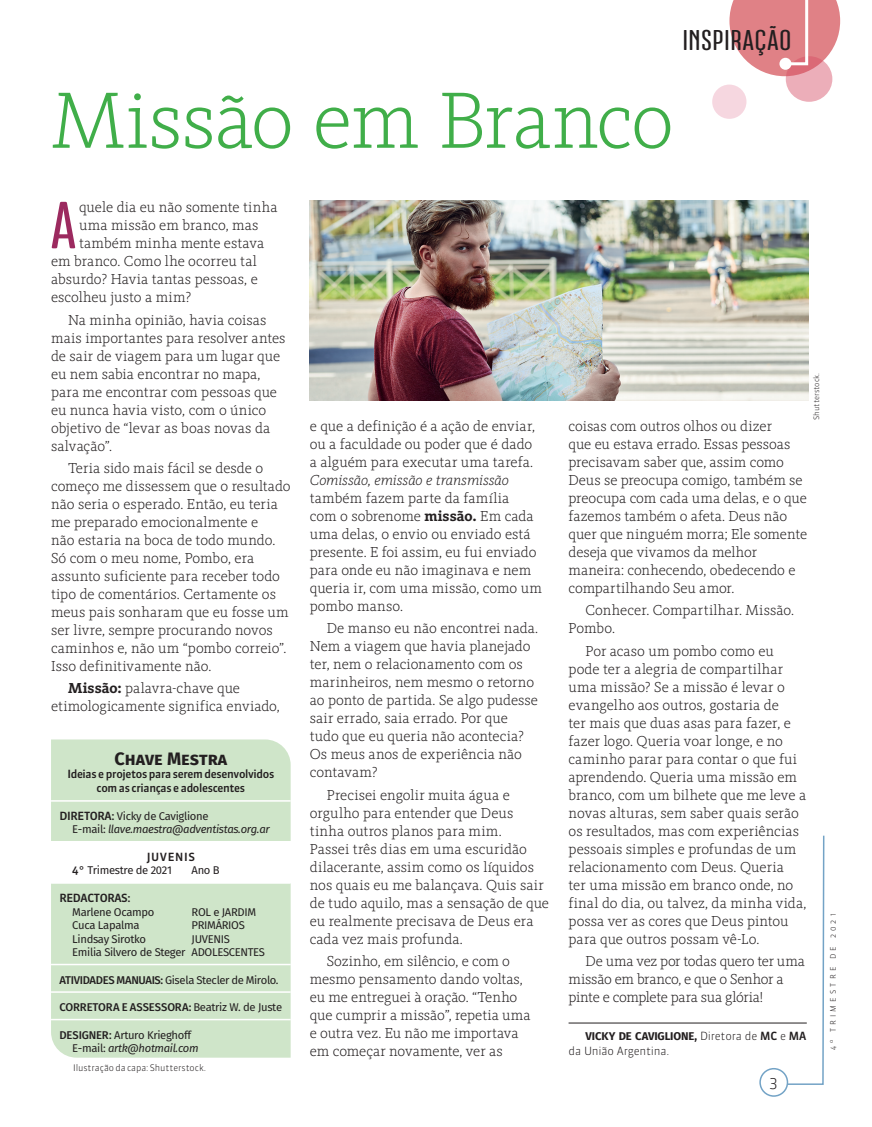
<style>
.page{position:relative;width:872px;height:1127px;background:#fff}
.page>*{position:absolute;margin:0;border:0;box-sizing:border-box;transform-origin:0 0}
.Títulos{font:300 82.5px "FF Kievit Slab";letter-spacing:-.02em;color:#40ae49}
.t1{font:66.3px "Nephrite";color:#9c2a5f}
.t2{font:28.5px "Nephrite";letter-spacing:.02em;color:#231f20}
.t3{font:700 18px "Fira Sans";color:#231f20}
.t4{font:300 15px/18px "FF Kievit Slab";color:#231f20}
.t5{font:300 15px "FF Sanuk";color:#231f20}
.t6{font:11.25px "Fira Sans";letter-spacing:-.03em;color:#231f20}
.t7{font:500 11.25px/13.5px "FF Sanuk";letter-spacing:-.03em;color:#231f20;text-align:center}
.t8{font:italic 11.25px "Fira Sans";letter-spacing:-.03em;color:#231f20}
.Autor{font:300 11.25px/15px "FF Sanuk";letter-spacing:-.02em;color:#231f20}
.t9{font:500 11.25px "Fira Sans";letter-spacing:-.01em;color:#231f20}
.t10{font:500 11.25px "FF Sanuk";letter-spacing:.05em;color:#231f20}
.t11{font:300 9px "FF Sanuk";letter-spacing:-.005em;color:#231f20}
.Créditos{font:300 7.5px "FF Sanuk";letter-spacing:.43em;color:#231f20}
.Créditos-2{font:300 7.5px "FF Sanuk";letter-spacing:-.005em;color:#231f20}
.s1{font-weight:700}
.s2{font-family:"FF Sanuk";font-weight:500}
.s3{font-style:normal}
.s4{font-weight:500}
.s5{font-weight:400}
.s6{font-style:italic}
.s7{font-family:"Fira Sans";font-weight:700}
</style>
<div class="page">
<svg style="left:772px;top:835px;width:53px;height:250px"></svg>
<div style="left:760px;top:1068px;width:27px;height:28px;background:#fff;border-radius:50%"></div>
<div style="left:759px;top:1068px;width:29px;height:29px;border:2px solid #73a3c6;border-radius:50%"></div>
<div style="left:785px;top:56px;width:47px;height:46px;background:#ecaeb9;border-radius:50%"></div>
<div style="left:712px;top:85px;width:34px;height:34px;background:#f6d7e0;border-radius:50%"></div>
<svg style="left:729px;top:0;width:111px;height:76px"></svg>
<div style="left:779px;top:58px;width:12px;height:12px;background:#fff;border-radius:50%"></div>
<img style="left:310px;top:201px;width:498px;height:200px">
<hr style="left:568px;top:1022px;width:238px;height:1px;background:#231f20">
<div style="left:51px;top:739px;width:240px;height:318px;background:#cfe5c9"></div>
<div style="left:51px;top:842px;width:240px;height:41px;background:#fff"></div>
<hr style="left:51px;top:800px;width:240px;height:2px;background:#fff">
<hr style="left:51px;top:841px;width:240px;height:2px;background:#fff">
<hr style="left:51px;top:882px;width:240px;height:2px;background:#fff">
<hr style="left:51px;top:964px;width:240px;height:1px;background:#fff">
<hr style="left:51px;top:991px;width:240px;height:2px;background:#fff">
<hr style="left:51px;top:1019px;width:240px;height:1px;background:#fff">
<p class="t2" style="left:682px;top:25px;width:110px">INSPIRAÇÃO</p>
<p class="Títulos" style="left:51px;top:71px;width:624px">Missão em Branco</p>
<p class="t1" style="left:51px;top:190px;width:26px">A</p>
<p class="t4" style="left:79px;top:198px;width:200px">quele dia eu não somente tinha</p>
<p class="t4" style="left:79px;top:216px;width:181px">uma missão em branco, mas</p>
<p class="t4" style="left:79px;top:234px;width:187px">também minha mente estava</p>
<p class="t4" style="left:51px;top:252px;width:207px">em branco. Como lhe ocorreu tal</p>
<p class="t4" style="left:51px;top:270px;width:208px">absurdo? Havia tantas pessoas, e</p>
<p class="t4" style="left:51px;top:288px;width:142px">escolheu justo a mim?</p>
<p class="t4" style="left:51px;top:310px;width:236px;text-indent:17px">Na minha opinião, havia coisas mais importantes para resolver antes de sair de viagem para um lugar que eu nem sabia encontrar no mapa, para me encontrar com pessoas que eu nunca havia visto, com o único objetivo de “levar as boas novas da salvação”.</p>
<p class="t4" style="left:51px;top:459px;width:241px;text-indent:17px">Teria sido mais fácil se desde o começo me dissessem que o resultado não seria o esperado. Então, eu teria me preparado emocionalmente e<br>não estaria na boca de todo mundo.<br>Só com o meu nome, Pombo, era assunto suficiente para receber todo tipo de comentários. Certamente os meus pais sonharam que eu fosse um ser livre, sempre procurando novos caminhos e, não um “pombo correio”.<br>Isso definitivamente não.</p>
<p class="t4" style="left:51px;top:679px;width:230px;text-indent:17px"><span class="s1">Missão:</span> palavra-chave que etimologicamente significa enviado,</p>
<p class="t3" style="left:114px;top:743px;width:114px">Chave Mestra</p>
<p class="t7" style="left:67px;top:767px;width:208px">Ideias e projetos para serem desenvolvidos com as crianças e adolescentes</p>
<p class="t6" style="left:60px;top:807px;width:150px"><span class="s2">DIRETORA:</span> Vicky de Caviglione</p>
<p class="t8" style="left:72px;top:821px;width:199px"><span class="s3">E-mail:</span> llave.maestra@adventistas.org.ar</p>
<p class="t10" style="left:147px;top:850px;width:50px">JUVENIS</p>
<p class="t6" style="left:72px;top:862px;width:101px"><span class="s2">4</span>° Trimestre de 2021</p>
<p class="t6" style="left:192px;top:862px;width:30px">Ano B</p>
<p class="t7" style="left:60px;top:891px;width:73px">REDACTORAS:</p>
<p class="t6" style="left:72px;top:903px;width:84px">Marlene Ocampo</p>
<p class="t6" style="left:192px;top:903px;width:66px">ROL e JARDIM</p>
<p class="t6" style="left:72px;top:916px;width:69px">Cuca Lapalma</p>
<p class="t6" style="left:192px;top:916px;width:55px">PRIMÁRIOS</p>
<p class="t6" style="left:72px;top:930px;width:75px">Lindsay Sirotko</p>
<p class="t6" style="left:192px;top:930px;width:40px">JUVENIS</p>
<p class="t6" style="left:72px;top:943px;width:194px">Emilia Silvero de Steger ADOLESCENTES</p>
<p class="t6" style="left:60px;top:971px;width:221px"><span class="s4">ATIVIDADES MANUAIS:</span> Gisela Stecler de Mirolo.</p>
<p class="t9" style="left:60px;top:998px;width:224px">CORRETORA E ASSESSORA: <span class="s5">Beatriz W. de Juste</span></p>
<p class="t6" style="left:60px;top:1026px;width:133px"><span class="s4">DESIGNER</span><span class="s2">:</span> Arturo Krieghoff</p>
<p class="t8" style="left:72px;top:1040px;width:128px"><span class="s3">E-mail:</span> artk@hotmail.com</p>
<p class="t11" style="left:73px;top:1063px;width:135px">Ilustração da capa: Shutterstock.</p>
<p class="t4" style="left:310px;top:417px;width:234px">e que a definição é a ação de enviar, ou a faculdade ou poder que é dado a alguém para executar uma tarefa.<br><span class="s6">Comissão, emissão e transmissão </span>também fazem parte da família<br>com o sobrenome <span class="s1">missão.</span> Em cada uma delas, o envio ou enviado está presente. E foi assim, eu fui enviado para onde eu não imaginava e nem queria ir, com uma missão, como um pombo manso.</p>
<p class="t4" style="left:310px;top:619px;width:230px;text-indent:17px">De manso eu não encontrei nada.<br>Nem a viagem que havia planejado ter, nem o relacionamento com os marinheiros, nem mesmo o retorno ao ponto de partida. Se algo pudesse sair errado, saia errado. Por que tudo que eu queria não acontecia?<br>Os meus anos de experiência não contavam?</p>
<p class="t4" style="left:310px;top:785px;width:241px;text-indent:17px">Precisei engolir muita água e orgulho para entender que Deus tinha outros planos para mim.<br>Passei três dias em uma escuridão dilacerante, assim como os líquidos nos quais eu me balançava. Quis sair de tudo aquilo, mas a sensação de que eu realmente precisava de Deus era cada vez mais profunda.</p>
<p class="t4" style="left:310px;top:952px;width:222px;text-indent:17px">Sozinho, em silêncio, e com o mesmo pensamento dando voltas, eu me entreguei à oração. “Tenho que cumprir a missão”, repetia uma e outra vez. Eu não me importava em começar novamente, ver as</p>
<p class="Créditos-2" style="left:812px;top:420px;width:49px;rotate:-90deg">Shutterstock.</p>
<p class="t4" style="left:568px;top:417px;width:240px">coisas com outros olhos ou dizer<br>que eu estava errado. Essas pessoas precisavam saber que, assim como<br>Deus se preocupa comigo, também se preocupa com cada uma delas, e o que fazemos também o afeta. Deus não quer que ninguém morra; Ele somente deseja que vivamos da melhor maneira: conhecendo, obedecendo e compartilhando Seu amor.</p>
<p class="t4" style="left:568px;top:601px;width:227px;text-indent:17px">Conhecer. Compartilhar. Missão.<br>Pombo.</p>
<p class="t4" style="left:568px;top:641px;width:239px;text-indent:17px">Por acaso um pombo como eu pode ter a alegria de compartilhar uma missão? Se a missão é levar o evangelho aos outros, gostaria de<br>ter mais que duas asas para fazer, e fazer logo. Queria voar longe, e no caminho parar para contar o que fui aprendendo. Queria uma missão em branco, com um bilhete que me leve a novas alturas, sem saber quais serão os resultados, mas com experiências pessoais simples e profundas de um relacionamento com Deus. Queria<br>ter uma missão em branco onde, no final do dia, ou talvez, da minha vida, possa ver as cores que Deus pintou para que outros possam vê-Lo.</p>
<p class="t4" style="left:568px;top:952px;width:238px;text-indent:17px">De uma vez por todas quero ter uma missão em branco, e que o Senhor a pinte e complete para sua glória!</p>
<p class="Autor" style="left:568px;top:1029px;width:239px;text-indent:17px"><span class="s7">VICKY DE CAVIGLIONE,</span> Diretora de <span class="s4">MC</span> e <span class="s4">MA </span>da União Argentina.</p>
<p class="t5" style="left:769px;top:1073px;width:10px">3</p>
<p class="Créditos" style="left:828px;top:1050px;width:139px;rotate:-90deg">4º TRIMESTRE DE 2021</p>
</div>
